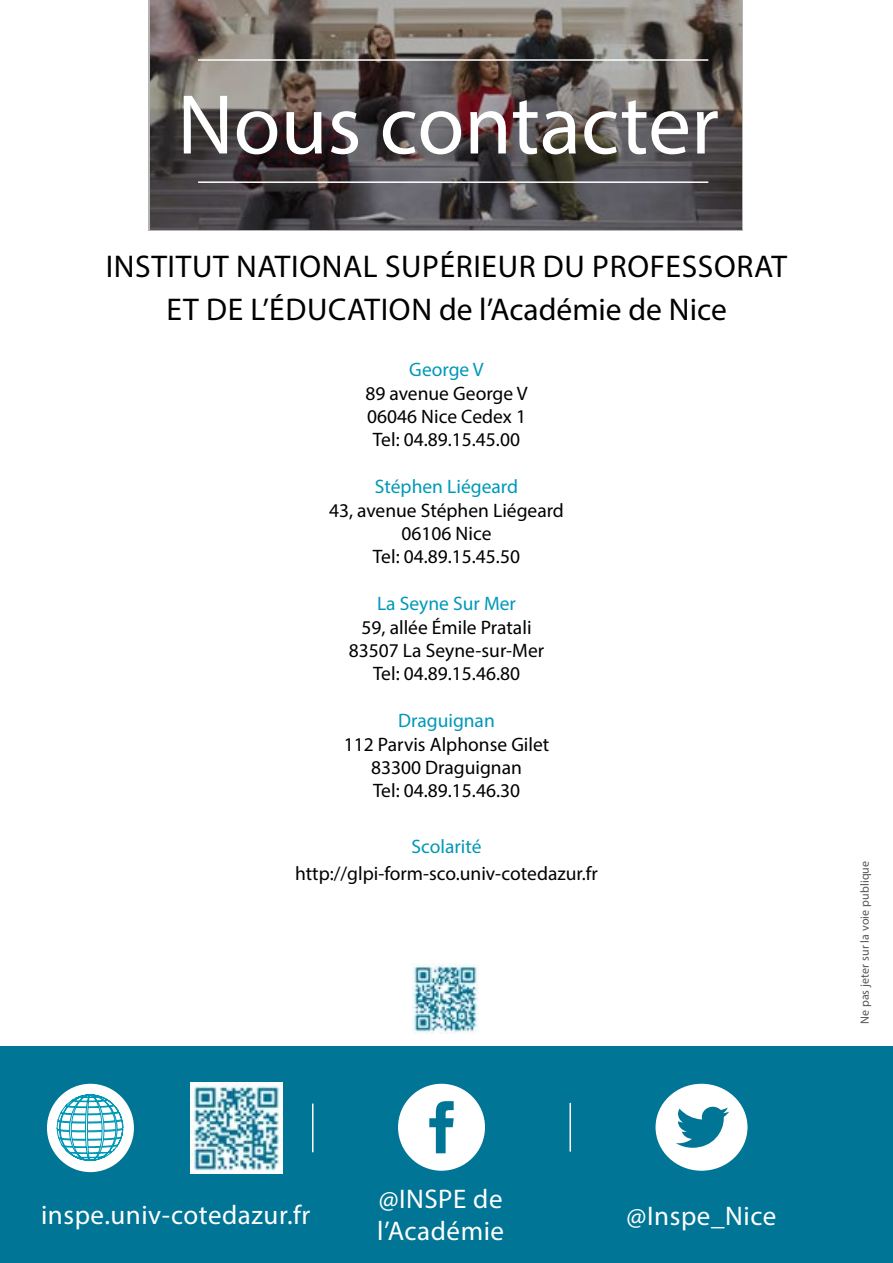
<style>
.page{position:relative;width:893px;height:1263px;background:#fff}
.page>*{position:absolute;margin:0;border:0;box-sizing:border-box;transform-origin:0 0}
.t1{font:85.5px "Myriad Pro";color:#fff}
.t2{font:31.5px/43.5px "Myriad Pro";letter-spacing:.02em;color:#000;text-align:center}
.t3{font:27px/32.4px "Myriad Pro";letter-spacing:.02em;color:#fff}
.t4{font:19.5px/23.4px "Myriad Pro";color:#000;text-align:center}
.t5{font:19.5px "Myriad Pro";color:#0098b7}
.t6{font:19.5px "Myriad Pro";color:#020203}
.t7{font:12px "Myriad Pro";letter-spacing:.01em;color:#575756}
</style>
<div class="page">
<svg style="left:149px;top:0;width:594px;height:230px;background:#5e5756"></svg>
<hr style="left:198px;top:181px;width:510px;height:2px;background:#fff">
<hr style="left:198px;top:59px;width:510px;height:2px;background:#fff">
<div style="left:0;top:1046px;width:893px;height:217px;background:#007595"></div>
<hr style="left:312px;top:1103px;width:1px;height:49px;background:#fff">
<hr style="left:569px;top:1103px;width:2px;height:48px;background:#fff">
<svg style="left:398px;top:1084px;width:87px;height:87px"></svg>
<svg style="left:655px;top:1084px;width:92px;height:87px"></svg>
<div style="left:47px;top:1084px;width:87px;height:88px;background:#fff;border-radius:50%"></div>
<svg style="left:47px;top:1083px;width:77px;height:90px"></svg>
<img style="left:413px;top:964px;width:66px;height:69px">
<img style="left:191px;top:1082px;width:91px;height:92px">
<h1 class="t1" style="left:177px;top:72px;width:543px">Nous contacter</h1>
<h2 class="t2" style="left:106px;top:244px;width:683px">INSTITUT NATIONAL SUPÉRIEUR DU PROFESSORAT<br>ET DE L’ÉDUCATION de l’Académie de Nice</h2>
<p class="t5" style="left:409px;top:358px;width:76px">George V</p>
<p class="t4" style="left:365px;top:381px;width:164px">89 avenue George V<br>06046 Nice Cedex 1<br>Tel: 04.89.15.45.00</p>
<p class="t5" style="left:375px;top:475px;width:145px">Stéphen Liégeard</p>
<p class="t4" style="left:329px;top:498px;width:236px">43, avenue Stéphen Liégeard<br>06106 Nice<br>Tel: 04.89.15.45.50</p>
<p class="t5" style="left:377px;top:592px;width:140px">La Seyne Sur Mer</p>
<p class="t4" style="left:349px;top:615px;width:197px">59, allée Émile Pratali<br>83507 La Seyne-sur-Mer<br>Tel: 04.89.15.46.80</p>
<p class="t5" style="left:398px;top:709px;width:98px">Draguignan</p>
<p class="t4" style="left:344px;top:732px;width:207px">112 Parvis Alphonse Gilet<br>83300 Draguignan<br>Tel: 04.89.15.46.30</p>
<p class="t5" style="left:411px;top:835px;width:72px">Scolarité</p>
<p class="t6" style="left:295px;top:862px;width:304px">http://glpi-form-sco.univ-cotedazur.fr</p>
<h3 class="t3" style="left:41px;top:1198px;width:271px">inspe.univ-cotedazur.fr</h3>
<h3 class="t3" style="left:377px;top:1182px;width:128px">@INSPE de l’Académie</h3>
<h3 class="t3" style="left:627px;top:1199px;width:151px">@Inspe_Nice</h3>
<p class="t7" style="left:857px;top:1024px;width:165px;rotate:-90deg">Ne pas jeter sur la voie publique</p>
</div>
